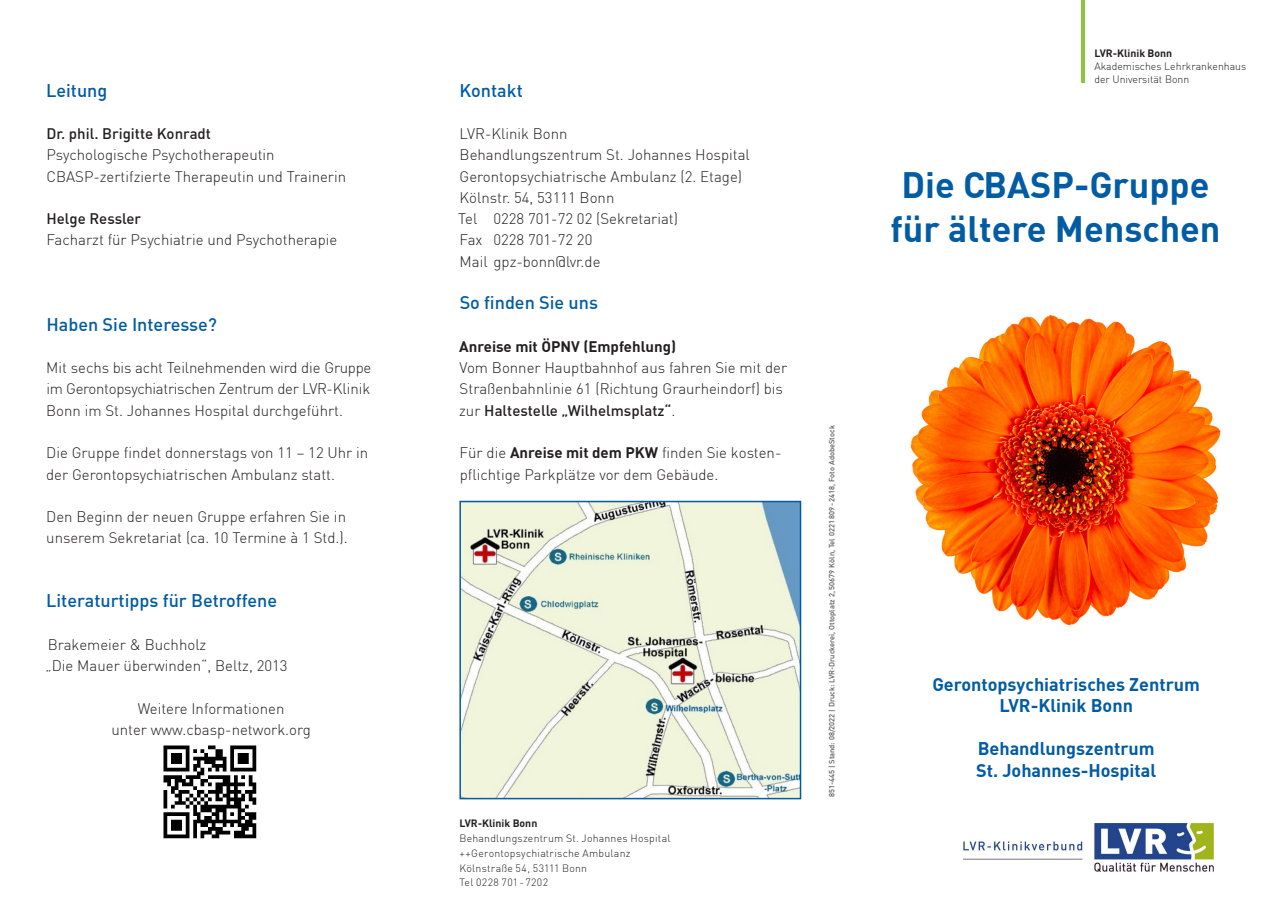
<style>
.page{position:relative;width:1272px;height:902px;background:#fff}
.page>*{position:absolute;margin:0;border:0;box-sizing:border-box;transform-origin:0 0}
.t1{font:700 36px "DIN";color:#015ca3}
.t2{font:700 18px "DIN";color:#015ca3}
.DIN_Mediam_blau_12_p{font:500 18px "DIN";color:#015ca3}
.t3{font:300 15px/21.3px "DIN";color:#231f20}
.t4{font:500 15px "DIN";color:#231f20}
.t5{font:700 15px "DIN";color:#231f20}
.Abbinder{font:300 10.5px/14.9px "DIN";letter-spacing:.02em;color:#231f20}
.Dienststelle_I{font:300 10.5px "DIN";color:#231f20}
.Dienststelle_I-2{font:700 10.5px "DIN";color:#231f20}
.Abbinder-2{font:700 10.5px "DIN";color:#231f20}
.t6{font:500 7.5px "DIN";color:#57585a}
.s1{font-weight:500}
.s2{font-weight:700}
</style>
<div class="page">
<hr style="left:1081px;top:0;width:3px;height:83px;background:#8bc63e">
<img style="left:963px;top:823px;width:250px;height:48px">
<img style="left:163px;top:745px;width:94px;height:94px">
<img style="left:910px;top:315px;width:311px;height:311px">
<img style="left:462px;top:503px;width:336px;height:293px">
<div style="left:459px;top:500px;width:342px;height:299px;border:2px solid #015ca3"></div>
<p class="DIN_Mediam_blau_12_p" style="left:46px;top:79px;width:63px">Leitung</p>
<p class="DIN_Mediam_blau_12_p" style="left:459px;top:79px;width:65px">Kontakt</p>
<p class="t4" style="left:46px;top:124px;width:166px">Dr. phil. Brigitte Konradt</p>
<p class="t3" style="left:46px;top:144px;width:230px">Psychologische Psychotherapeutin</p>
<p class="t3" style="left:46px;top:165px;width:301px">CBASP-zertifzierte Therapeutin und Trainerin</p>
<p class="t4" style="left:46px;top:209px;width:96px">Helge Ressler</p>
<p class="t3" style="left:46px;top:229px;width:292px">Facharzt für Psychiatrie und Psychotherapie</p>
<p class="DIN_Mediam_blau_12_p" style="left:46px;top:312px;width:172px">Haben Sie Interesse?</p>
<p class="t3" style="left:46px;top:357px;width:327px;text-align:justify">Mit sechs bis acht Teilnehmenden wird die Gruppe im Gerontopsychiatrischen Zentrum der LVR-Klinik Bonn im St. Johannes Hospital durchgeführt.</p>
<p class="t3" style="left:46px;top:442px;width:323px">Die Gruppe findet donnerstags von 11 – 12 Uhr in der Gerontopsychiatrischen Ambulanz statt.</p>
<p class="t3" style="left:46px;top:506px;width:303px">Den Beginn der neuen Gruppe erfahren Sie in unserem Sekretariat (ca. 10 Termine à 1 Std.).</p>
<p class="DIN_Mediam_blau_12_p" style="left:46px;top:589px;width:232px">Literaturtipps für Betroffene</p>
<p class="t3" style="left:48px;top:633px;width:160px">Brakemeier &amp; Buchholz</p>
<p class="t3" style="left:46px;top:654px;width:243px">„Die Mauer überwinden“, Beltz, 2013</p>
<p class="t3" style="left:138px;top:697px;width:148px">Weitere Informationen</p>
<p class="t3" style="left:111px;top:718px;width:201px">unter www.cbasp-network.org</p>
<p class="t3" style="left:459px;top:123px;width:109px">LVR-Klinik Bonn</p>
<p class="t3" style="left:459px;top:144px;width:292px">Behandlungszentrum St. Johannes Hospital</p>
<p class="t3" style="left:459px;top:165px;width:284px">Gerontopsychiatrische Ambulanz (2. Etage)</p>
<p class="t3" style="left:459px;top:187px;width:156px">Kölnstr. 54, 53111 Bonn</p>
<p class="t3" style="left:458px;top:208px;width:221px">Tel 0228 701-72 02 (Sekretariat)</p>
<p class="t3" style="left:459px;top:229px;width:134px">Fax 0228 701-72 20</p>
<p class="t3" style="left:459px;top:250px;width:142px">Mail gpz-bonn@lvr.de</p>
<p class="DIN_Mediam_blau_12_p" style="left:459px;top:291px;width:140px">So finden Sie uns</p>
<p class="t5" style="left:459px;top:336px;width:218px">Anreise mit ÖPNV (Empfehlung)</p>
<p class="t3" style="left:459px;top:357px;width:329px">Vom Bonner Hauptbahnhof aus fahren Sie mit der<br>Straßenbahnlinie 61 (Richtung Graurheindorf) bis zur <span class="s1">Haltestelle „Wilhelmsplatz“</span>.</p>
<p class="t3" style="left:459px;top:442px;width:323px">Für die <span class="s2">Anreise mit dem PKW</span> finden Sie kosten&shy;pflichtige Parkplätze vor dem Gebäude.</p>
<p class="Abbinder-2" style="left:459px;top:816px;width:79px">LVR-Klinik Bonn</p>
<p class="Abbinder" style="left:459px;top:830px;width:212px">Behandlungszentrum St. Johannes Hospital ++Gerontopsychiatrische Ambulanz</p>
<p class="Abbinder" style="left:459px;top:860px;width:129px">Kölnstraße 54, 53111 Bonn</p>
<p class="Abbinder" style="left:459px;top:875px;width:90px">Tel 0228 701-7202</p>
<p class="t6" style="left:827px;top:797px;width:373px;rotate:-90deg">851-445 | Stand: 08/2022 | Druck: LVR-Druckerei, Ottoplatz 2, 50679 Köln, Tel 0221 809-2418, Foto AdobeStock</p>
<p class="Dienststelle_I-2" style="left:1094px;top:47px;width:79px">LVR-Klinik Bonn</p>
<p class="Dienststelle_I" style="left:1094px;top:60px;width:153px">Akademisches Lehrkrankenhaus</p>
<p class="Dienststelle_I" style="left:1094px;top:73px;width:96px">der Universität Bonn</p>
<p class="t1" style="left:901px;top:162px;width:309px">Die CBASP-Gruppe</p>
<p class="t1" style="left:890px;top:205px;width:331px">für ältere Menschen</p>
<p class="t2" style="left:932px;top:672px;width:269px">Gerontopsychiatrisches Zentrum</p>
<p class="t2" style="left:999px;top:693px;width:135px">LVR-Klinik Bonn</p>
<p class="t2" style="left:977px;top:737px;width:178px">Behandlungszentrum</p>
<p class="t2" style="left:976px;top:758px;width:182px">St. Johannes-Hospital</p>
</div>
